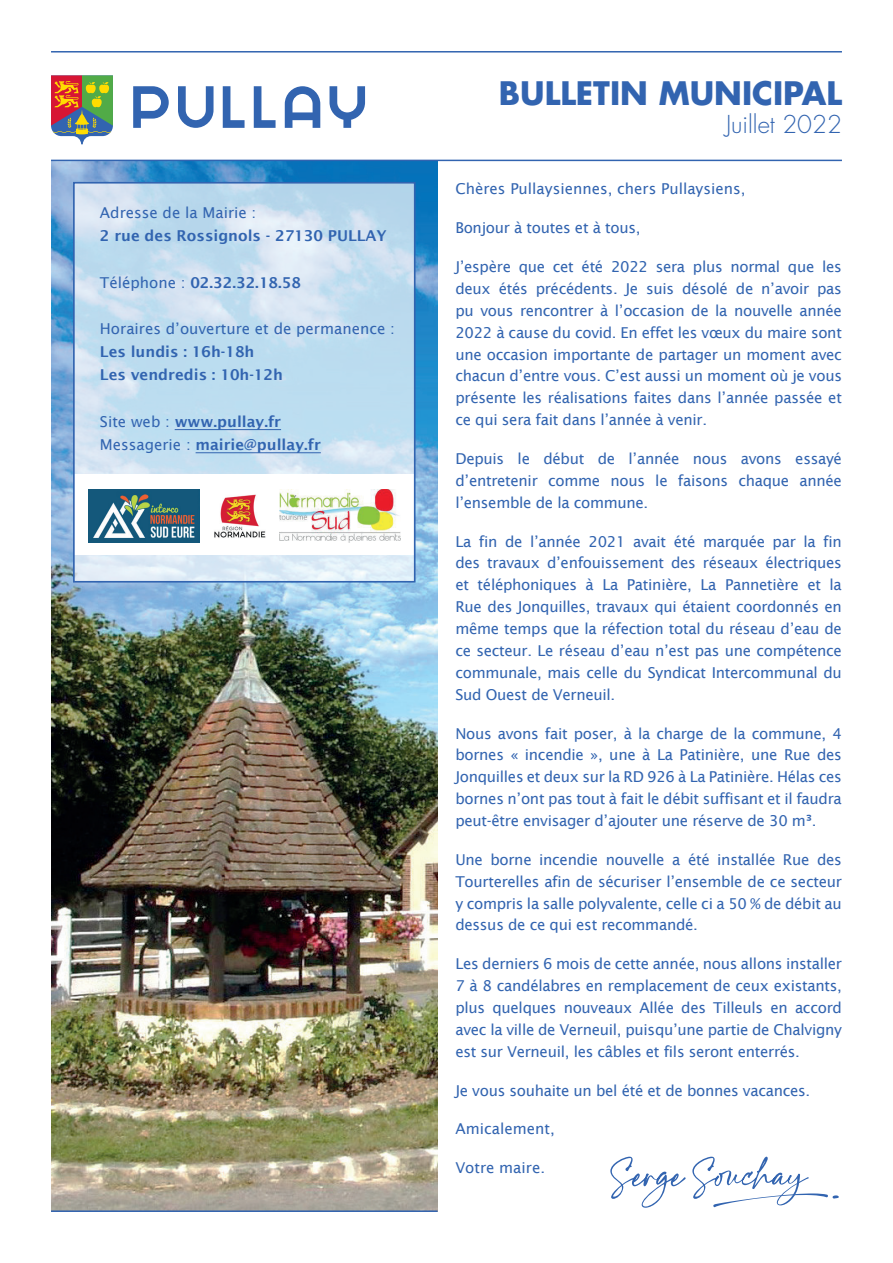
<style>
.page{position:relative;width:893px;height:1263px;background:#fff}
.page>*{position:absolute;margin:0;border:0;box-sizing:border-box;transform-origin:0 0}
.t1{font:700 31.5px "Futura Std";color:#3264b0}
.t2{font:300 24px "Futura Std";color:#3264b0}
.t3{font:15px/21.9px "Lucida Sans";letter-spacing:-.02em;color:#3264b0;text-align:justify}
.t4{font:600 15px/23.1px "Lucida Sans";color:#3264b0}
.t5{font:15px "Lucida Sans";color:#3264b0}
.s1{font-weight:400}
</style>
<div class="page">
<img style="left:51px;top:161px;width:387px;height:1049px">
<hr style="left:51px;top:160px;width:791px;height:1px;background:#3264b0">
<hr style="left:51px;top:51px;width:791px;height:2px;background:#3264b0">
<hr style="left:51px;top:1210px;width:387px;height:2px;background:#3264b0">
<svg style="left:610px;top:1157px;width:229px;height:51px"></svg>
<svg style="left:76px;top:185px;width:337px;height:395px;background:#c6dff0"></svg>
<div style="left:74px;top:474px;width:341px;height:81px;background:#fff"></div>
<img style="left:88px;top:489px;width:111px;height:53px">
<img style="left:280px;top:489px;width:120px;height:53px">
<img style="left:214px;top:494px;width:52px;height:44px">
<hr style="left:175px;top:429px;width:106px;height:1px;background:#3264b0">
<hr style="left:196px;top:452px;width:125px;height:1px;background:#3264b0">
<div style="left:73px;top:182px;width:343px;height:401px;border:2px solid #3264b0"></div>
<svg style="left:133px;top:86px;width:36px;height:42px"></svg>
<svg style="left:178px;top:86px;width:36px;height:42px"></svg>
<svg style="left:223px;top:86px;width:22px;height:42px"></svg>
<svg style="left:254px;top:86px;width:22px;height:42px"></svg>
<svg style="left:285px;top:86px;width:35px;height:42px"></svg>
<svg style="left:330px;top:86px;width:35px;height:42px"></svg>
<svg style="left:51px;top:75px;width:62px;height:69px;background:#9a8a65"></svg>
<p class="t5" style="left:100px;top:204px;width:158px">Adresse de la Mairie :</p>
<p class="t4" style="left:100px;top:224px;width:288px">2 rue des Rossignols - 27130 PULLAY</p>
<p class="t4" style="left:100px;top:271px;width:203px"><span class="s1">Téléphone :</span> 02.32.32.18.58</p>
<p class="t5" style="left:100px;top:320px;width:296px">Horaires d’ouverture et de permanence :</p>
<p class="t4" style="left:100px;top:340px;width:185px">Les lundis : 16h-18h<br>Les vendredis : 10h-12h</p>
<p class="t4" style="left:100px;top:410px;width:222px"><span class="s1">Site web :</span> www.pullay.fr<br><span class="s1">Messagerie :</span> mairie@pullay.fr</p>
<h1 class="t1" style="left:499px;top:72px;width:345px">BULLETIN MUNICIPAL</h1>
<h2 class="t2" style="left:726px;top:110px;width:117px">Juillet 2022</h2>
<p class="t5" style="left:455px;top:180px;width:292px">Chères Pullaysiennes, chers Pullaysiens,</p>
<p class="t3" style="left:455px;top:217px;width:187px">Bonjour à toutes et à tous,</p>
<p class="t3" style="left:455px;top:256px;width:388px">J’espère que cet été 2022 sera plus normal que les deux étés précédents. Je suis désolé de n’avoir pas pu vous rencontrer à l’occasion de la nouvelle année 2022 à cause du covid. En effet les vœux du maire sont une occasion importante de partager un moment avec chacun d’entre vous. C’est aussi un moment où je vous présente les réalisations faites dans l’année passée et ce qui sera fait dans l’année à venir.</p>
<p class="t3" style="left:455px;top:448px;width:388px">Depuis le début de l’année nous avons essayé d’entretenir comme nous le faisons chaque année l’ensemble de la commune.</p>
<p class="t3" style="left:455px;top:530px;width:388px">La fin de l’année 2021 avait été marquée par la fin des travaux d’enfouissement des réseaux électriques et téléphoniques à La Patinière, La Pannetière et la Rue des Jonquilles, travaux qui étaient coordonnés en même temps que la réfection total du réseau d’eau de ce secteur. Le réseau d’eau n’est pas une compétence communale, mais celle du Syndicat Intercommunal du Sud Ouest de Verneuil.</p>
<p class="t3" style="left:455px;top:722px;width:388px">Nous avons fait poser, à la charge de la commune, 4 bornes « incendie », une à La Patinière, une Rue des Jonquilles et deux sur la RD 926 à La Patinière. Hélas ces bornes n’ont pas tout à fait le débit suffisant et il faudra peut-être envisager d’ajouter une réserve de 30 m³.</p>
<p class="t3" style="left:455px;top:848px;width:388px">Une borne incendie nouvelle a été installée Rue des Tourterelles afin de sécuriser l’ensemble de ce secteur y compris la salle polyvalente, celle ci a 50 % de débit au dessus de ce qui est recommandé.</p>
<p class="t3" style="left:455px;top:953px;width:388px">Les derniers 6 mois de cette année, nous allons installer 7 à 8 candélabres en remplacement de ceux existants, plus quelques nouveaux Allée des Tilleuls en accord avec la ville de Verneuil, puisqu’une partie de Chalvigny est sur Verneuil, les câbles et fils seront enterrés.</p>
<p class="t3" style="left:455px;top:1079px;width:356px">Je vous souhaite un bel été et de bonnes vacances.</p>
<p class="t5" style="left:455px;top:1120px;width:101px">Amicalement,</p>
<p class="t5" style="left:455px;top:1159px;width:91px">Votre maire.</p>
</div>
